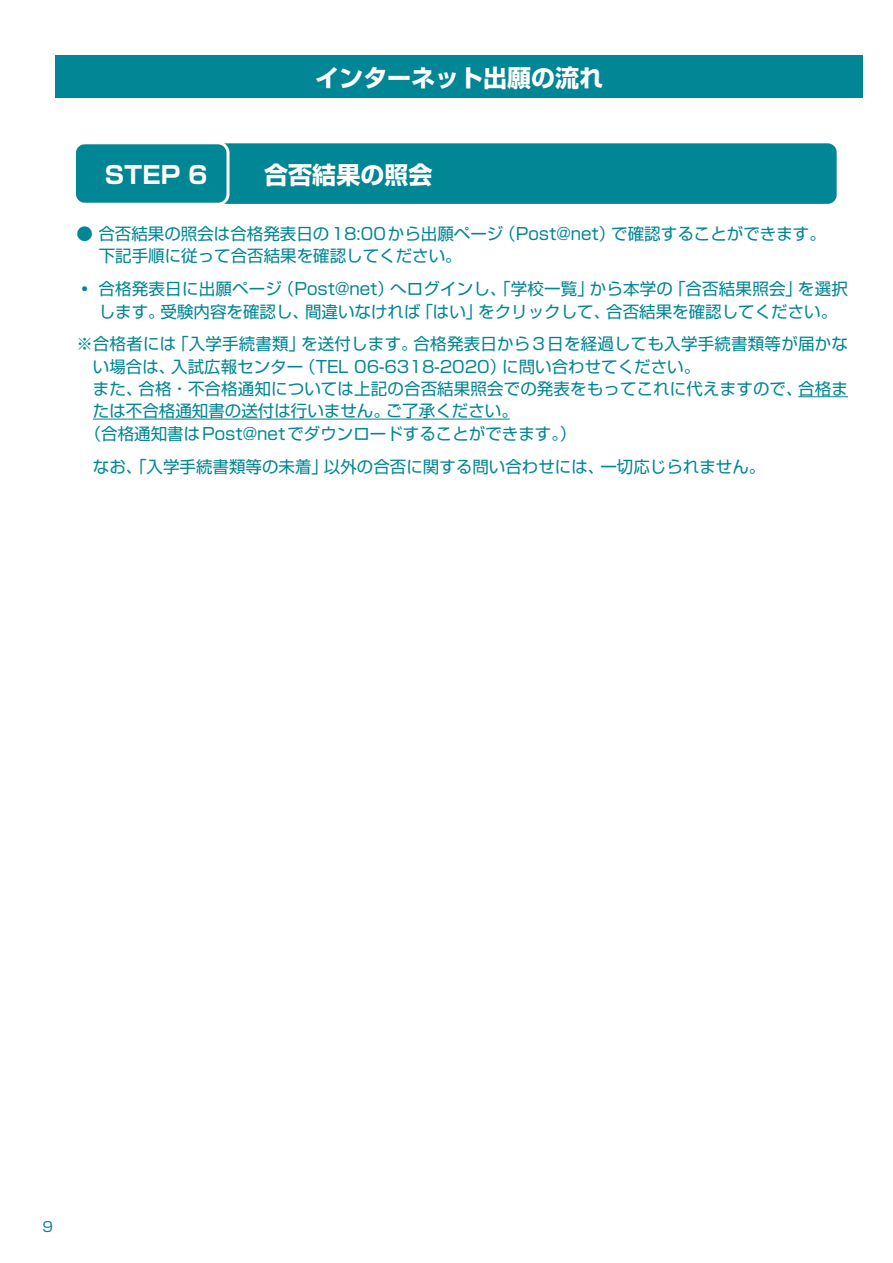
<style>
.page{position:relative;width:893px;height:1263px;background:#fff}
.page>*{position:absolute;margin:0;border:0;box-sizing:border-box;transform-origin:0 0}
.t1{font:700 24px "Shin Go Pro";color:#fff}
.t2{font:16.5px/22.4px "Shin Go Pro";color:#008695}
.t3{font:13.8px "Shin Go Pr 6 N";color:#008695}
.s1{font-family:"Koz Go Pr 6 N"}
</style>
<div class="page">
<div style="left:55px;top:55px;width:808px;height:43px;background:#008695"></div>
<div style="left:74px;top:142px;width:764px;height:63px;background:#008695;border-radius:11px"></div>
<div style="left:72px;top:140px;width:768px;height:67px;border:3px solid #fff;border-radius:11px"></div>
<div style="left:73px;top:141px;width:157px;height:65px;border:3px solid #fff;border-radius:10px"></div>
<hr style="left:798px;top:396px;width:50px;height:1px;background:#008695">
<hr style="left:93px;top:419px;width:417px;height:1px;background:#008695">
<h1 class="t1" style="left:315px;top:59px;width:290px">インターネット出願の流れ</h1>
<h1 class="t1" style="left:105px;top:156px;width:105px">STEP 6</h1>
<h1 class="t1" style="left:264px;top:156px;width:169px">合否結果の照会</h1>
<p class="t2" style="left:99px;top:220px;width:729px;text-indent:-22px">● 合否結果の照会は合格発表日の18:00から出願ページ（Post@net）で確認することができます。下記手順に従って合否結果を確認してください。</p>
<p class="t2" style="left:99px;top:276px;width:751px;text-indent:-22px"><span class="s1">•</span> 合格発表日に出願ページ（Post@net）へログインし、「学校一覧」から本学の「合否結果照会」を選択します。受験内容を確認し、間違いなければ「はい」をクリックして、合否結果を確認してください。</p>
<p class="t2" style="left:76px;top:331px;width:773px">※合格者には「入学手続書類」を送付します。合格発表日から３日を経過しても入学手続書類等が届かな</p>
<p class="t2" style="left:93px;top:353px;width:609px">い場合は、入試広報センター（TEL 06-6318-2020）に問い合わせてください。</p>
<p class="t2" style="left:93px;top:376px;width:757px">また、合格・不合格通知については上記の合否結果照会での発表をもってこれに代えますので、合格ま</p>
<p class="t2" style="left:93px;top:398px;width:426px">たは不合格通知書の送付は行いません。ご了承ください。</p>
<p class="t2" style="left:85px;top:420px;width:493px">（合格通知書はPost@netでダウンロードすることができます。）</p>
<p class="t2" style="left:76px;top:453px;width:690px">　なお、「入学手続書類等の未着」以外の合否に関する問い合わせには、一切応じられません。</p>
<p class="t3" style="left:43px;top:1215px;width:12px">9</p>
</div>
